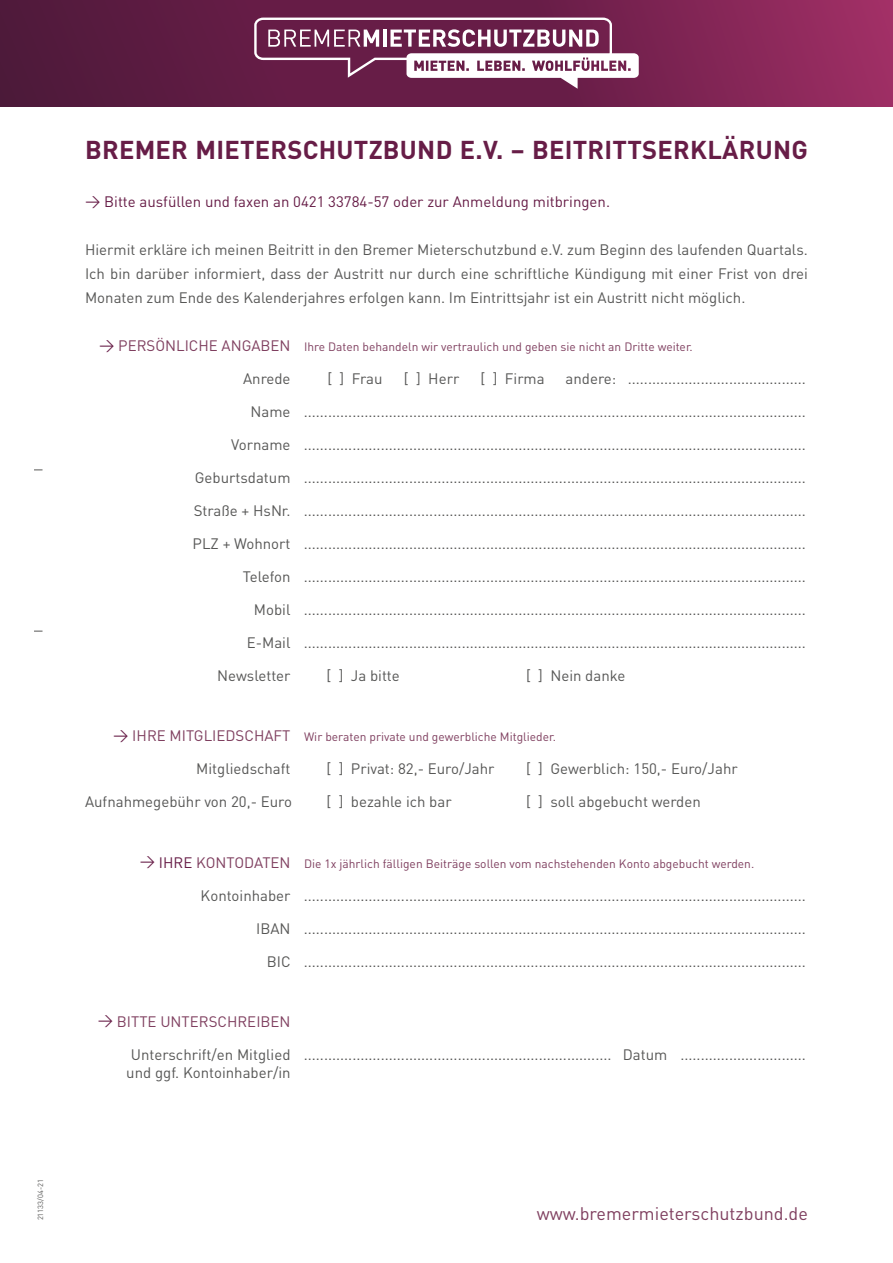
<style>
.page{position:relative;width:893px;height:1263px;background:#fff}
.page>*{position:absolute;margin:0;border:0;box-sizing:border-box;transform-origin:0 0}
.t1{font:700 25.5px "DIN";letter-spacing:.01em;color:#671d47}
.t2{font:18px "DIN";color:#7f3f5f}
.t3{font:15px/24px "DIN";color:#575756;text-align:justify}
.t4{font:15px "DIN";color:#671d47}
.t5{font:15px "DIN";color:#7f3f5f}
.t6{font:12px "DIN";color:#7f3f5f}
.t7{font:7.5px "DIN";color:#575756}
.s1{font-family:"DIN Regular Expert"}
.s2{font-family:"DIN Regular Expert";font-size:15px;color:#671d47}
.s3{font-size:15px}
.s4{font-size:15px;color:#671d47}
.s5{font-family:"DIN Regular Expert";color:#671d47}
</style>
<div class="page">
<div style="left:0;top:0;width:893px;height:106px;background:#671d47"></div>
<div style="left:446px;top:0;width:447px;height:106px;background:linear-gradient(to right,#5d1a41,#9e2e64)"></div>
<div style="left:0;top:0;width:350px;height:106px;background:#5a1b40"></div>
<svg style="left:254px;top:18px;width:385px;height:71px"></svg>
<p class="t7" style="left:36px;top:1220px;width:43px;rotate:-90deg">21133/04-21</p>
<h1 class="t1" style="left:85px;top:134px;width:724px">BREMER MIETERSCHUTZBUND E.V. – BEITRITTSERKLÄRUNG</h1>
<p class="t4" style="left:85px;top:193px;width:526px"><span class="s1">W</span> Bitte ausfüllen und faxen an 0421 33784-57 oder zur Anmeldung mitbringen.</p>
<p class="t3" style="left:85px;top:238px;width:724px">Hiermit erkläre ich meinen Beitritt in den Bremer Mieterschutzbund e.V. zum Beginn des laufenden Quartals.<br>Ich bin darüber informiert, dass der Austritt nur durch eine schriftliche Kündigung mit einer Frist von drei Monaten zum Ende des Kalenderjahres erfolgen kann. Im Eintrittsjahr ist ein Austritt nicht möglich.</p>
<p class="t6" style="left:99px;top:340px;width:595px"><span class="s2">W</span> <span class="s3">PERSÖNLICHE ANGABEN</span> Ihre Daten behandeln wir vertraulich und geben sie nicht an Dritte weiter.</p>
<p class="t3" style="left:243px;top:367px;width:49px">Anrede</p>
<p class="t3" style="left:327px;top:367px;width:57px">[ ] Frau</p>
<p class="t3" style="left:404px;top:367px;width:57px">[ ] Herr</p>
<p class="t3" style="left:480px;top:367px;width:66px">[ ] Firma</p>
<p class="t3" style="left:566px;top:367px;width:242px">andere: ............................................</p>
<p class="t3" style="left:251px;top:400px;width:557px">Name ............................................................................................................................</p>
<p class="t3" style="left:231px;top:433px;width:576px">Vorname ............................................................................................................................</p>
<p class="t3" style="left:195px;top:466px;width:613px">Geburtsdatum ............................................................................................................................</p>
<p class="t3" style="left:194px;top:499px;width:614px">Straße + HsNr. ............................................................................................................................</p>
<p class="t3" style="left:193px;top:532px;width:615px">PLZ + Wohnort ............................................................................................................................</p>
<p class="t3" style="left:243px;top:565px;width:565px">Telefon ............................................................................................................................</p>
<p class="t3" style="left:254px;top:598px;width:554px">Mobil ............................................................................................................................</p>
<p class="t3" style="left:247px;top:631px;width:561px">E-Mail ............................................................................................................................</p>
<p class="t3" style="left:217px;top:664px;width:75px">Newsletter</p>
<p class="t3" style="left:327px;top:664px;width:75px">[ ] Ja bitte</p>
<p class="t3" style="left:526px;top:664px;width:101px">[ ] Nein danke</p>
<p class="t6" style="left:113px;top:730px;width:444px"><span class="s2">W</span> <span class="s3">IHRE MITGLIEDSCHAFT</span> Wir beraten private und gewerbliche Mitglieder.</p>
<p class="t3" style="left:196px;top:757px;width:96px">Mitgliedschaft</p>
<p class="t3" style="left:327px;top:757px;width:169px">[ ] Privat: 82,- Euro/Jahr</p>
<p class="t3" style="left:526px;top:757px;width:213px">[ ] Gewerblich: 150,- Euro/Jahr</p>
<p class="t3" style="left:85px;top:790px;width:208px">Aufnahmegebühr von 20,- Euro</p>
<p class="t3" style="left:327px;top:790px;width:127px">[ ] bezahle ich bar</p>
<p class="t3" style="left:526px;top:790px;width:176px">[ ] soll abgebucht werden</p>
<p class="t6" style="left:140px;top:856px;width:616px"><span class="s2">W</span> <span class="s4">IHRE</span> <span class="s3">KONTODATEN</span> Die 1x jährlich fälligen Beiträge sollen vom nachstehenden Konto abgebucht werden.</p>
<p class="t3" style="left:201px;top:883px;width:607px">Kontoinhaber ............................................................................................................................</p>
<p class="t3" style="left:256px;top:916px;width:551px">IBAN ............................................................................................................................</p>
<p class="t3" style="left:267px;top:949px;width:541px">BIC ............................................................................................................................</p>
<p class="t5" style="left:98px;top:1012px;width:194px"><span class="s5">W</span> BITTE UNTERSCHREIBEN</p>
<p class="t3" style="left:126px;top:1045px;width:681px;line-height:18px;text-indent:5px">Unterschrift/en Mitglied ............................................................................ Datum ............................... und ggf. Kontoinhaber/in</p>
<p class="t2" style="left:537px;top:1202px;width:273px">www.bremermieterschutzbund.de</p>
</div>
